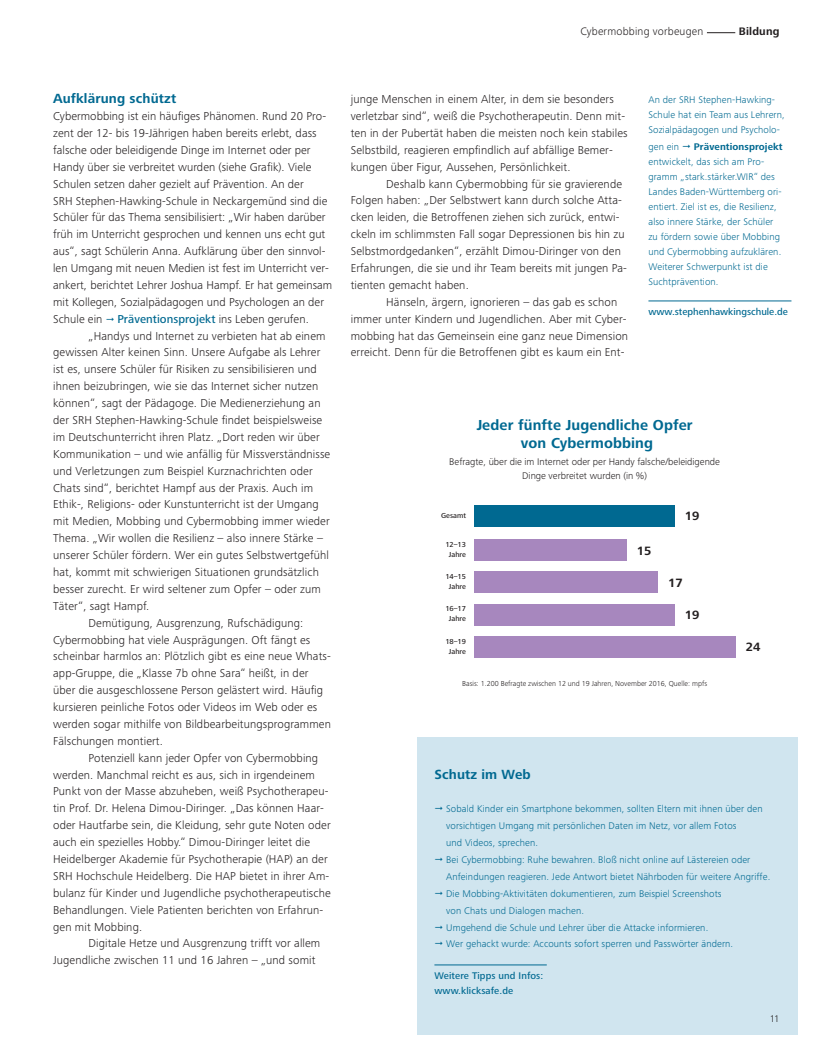
<style>
.page{position:relative;width:815px;height:1053px;background:#fff}
.page>*{position:absolute;margin:0;border:0;box-sizing:border-box;transform-origin:0 0}
.t1{font:700 15px/17.5px "Frutiger Next LTW1 G";letter-spacing:.01em;color:#006991;text-align:center}
.t2{font:700 13.75px "Frutiger Next LTW1 G";letter-spacing:.01em;color:#006991}
.t3{font:700 12.5px "Frutiger Next LTW1 G";color:#231f20}
.t4{font:300 11.88px/16.9px "Frutiger Next LTW1 G";letter-spacing:.01em;color:#231f20}
.t5{font:500 11.88px "Frutiger Next LTW1 G";letter-spacing:.005em;color:#006991}
.t6{font:300 11.25px "Frutiger Next LTW1 G";letter-spacing:.02em;color:#231f20}
.t7{font:700 11.25px "Frutiger Next LTW1 G";letter-spacing:.02em;color:#231f20}
.t8{font:300 10px/15px "Frutiger Next LTW1 G";letter-spacing:.01em;color:#006991}
.t9{font:300 10px/13.8px "Frutiger Next LTW1 G";color:#231f20;text-align:center}
.t10{font:500 10px/15px "Frutiger Next LTW1 G";letter-spacing:.01em;color:#006991}
.t11{font:700 10px "Frutiger Next LTW1 G";letter-spacing:.01em;color:#006991}
.t12{font:300 7.5px "Frutiger Next LTW1 G";color:#231f20}
.t13{font:500 7.5px/10px "Frutiger Next LTW1 G";color:#231f20;text-align:center}
.s1{color:#006991}
.s2{font-weight:300;color:#231f20}
</style>
<div class="page">
<div style="left:474px;top:505px;width:200px;height:21px;background:#006991"></div>
<div style="left:474px;top:539px;width:152px;height:21px;background:#a787be"></div>
<div style="left:474px;top:571px;width:183px;height:22px;background:#a787be"></div>
<div style="left:474px;top:604px;width:200px;height:21px;background:#a787be"></div>
<div style="left:474px;top:636px;width:261px;height:21px;background:#a787be"></div>
<div style="left:417px;top:737px;width:381px;height:298px;background:#d0e5ef"></div>
<hr style="left:434px;top:964px;width:113px;height:1px;background:#006991">
<hr style="left:648px;top:301px;width:143px;height:1px;background:#006991">
<svg style="left:707px;top:32px;width:28px;height:1px"></svg>
<p class="t6" style="left:580px;top:25px;width:124px">Cybermobbing vorbeugen</p>
<p class="t7" style="left:739px;top:25px;width:42px">Bildung</p>
<p class="t2" style="left:53px;top:91px;width:125px">Aufklärung schützt</p>
<p class="t4" style="left:53px;top:108px;width:281px">Cybermobbing ist ein häufiges Phänomen. Rund 20 Pro&shy;zent der 12- bis 19-Jährigen haben bereits erlebt, dass falsche oder beleidigende Dinge im Internet oder per Handy über sie verbreitet wurden (siehe Grafik). Viele Schulen setzen daher gezielt auf Prävention<span class="s1">.</span> An der<br>SRH Stephen-Hawking-Schule in Neckargemünd sind die Schüler für das Thema sensibilisiert: „Wir haben darüber früh im Unterricht gesprochen und kennen uns echt gut aus“, sagt Schülerin Anna. Aufklärung über den sinnvol&shy;len Umgang mit neuen Medien ist fest im Unterricht ver&shy;ankert, berichtet Lehrer Joshua Hampf. Er hat gemeinsam mit Kollegen, Sozialpädagogen und Psychologen an der Schule ein</p>
<p class="t5" style="left:117px;top:312px;width:193px">Präventionsprojekt <span class="s2">ins Leben gerufen.</span></p>
<p class="t4" style="left:89px;top:327px;width:238px">„Handys und Internet zu verbieten hat ab einem</p>
<p class="t4" style="left:53px;top:344px;width:269px">gewissen Alter keinen Sinn. Unsere Aufgabe als Lehrer</p>
<p class="t4" style="left:53px;top:361px;width:265px">ist es, unsere Schüler für Risiken zu sensibilisieren und</p>
<p class="t4" style="left:53px;top:378px;width:267px">ihnen beizubringen, wie sie das Internet sicher nutzen</p>
<p class="t4" style="left:53px;top:395px;width:269px">können“, sagt der Pädagoge. Die Medienerziehung an</p>
<p class="t4" style="left:53px;top:411px;width:271px">der SRH Stephen-Hawking-Schule findet beispielsweise</p>
<p class="t4" style="left:53px;top:428px;width:268px">im Deutschunterricht ihren Platz. „Dort reden wir über</p>
<p class="t4" style="left:53px;top:445px;width:279px">Kommunikation – und wie anfällig für Missverständnisse</p>
<p class="t4" style="left:53px;top:462px;width:261px">und Verletzungen zum Beispiel Kurznachrichten oder</p>
<p class="t4" style="left:53px;top:479px;width:261px">Chats sind“, berichtet Hampf aus der Praxis. Auch im</p>
<p class="t4" style="left:53px;top:496px;width:267px">Ethik-, Religions- oder Kunstunterricht ist der Umgang</p>
<p class="t4" style="left:53px;top:513px;width:278px">mit Medien, Mobbing und Cybermobbing immer wieder</p>
<p class="t4" style="left:53px;top:530px;width:271px">Thema. „Wir wollen die Resilienz – also innere Stärke –</p>
<p class="t4" style="left:53px;top:546px;width:277px">unserer Schüler fördern. Wer ein gutes Selbstwertgefühl</p>
<p class="t4" style="left:53px;top:563px;width:267px">hat, kommt mit schwierigen Situationen grundsätzlich</p>
<p class="t4" style="left:53px;top:580px;width:269px">besser zurecht. Er wird seltener zum Opfer – oder zum</p>
<p class="t4" style="left:53px;top:597px;width:98px">Täter“, sagt Hampf.</p>
<p class="t4" style="left:89px;top:614px;width:216px">Demütigung, Ausgrenzung, Rufschädigung:</p>
<p class="t4" style="left:53px;top:631px;width:259px">Cybermobbing hat viele Ausprägungen. Oft fängt es</p>
<p class="t4" style="left:53px;top:648px;width:279px">scheinbar harmlos an: Plötzlich gibt es eine neue Whats-</p>
<p class="t4" style="left:53px;top:664px;width:257px">app-Gruppe, die „Klasse 7b ohne Sara“ heißt, in der</p>
<p class="t4" style="left:53px;top:681px;width:272px">über die ausgeschlossene Person gelästert wird. Häufig</p>
<p class="t4" style="left:53px;top:698px;width:266px">kursieren peinliche Fotos oder Videos im Web oder es</p>
<p class="t4" style="left:53px;top:715px;width:279px">werden sogar mithilfe von Bildbearbeitungsprogrammen</p>
<p class="t4" style="left:53px;top:732px;width:111px">Fälschungen montiert.</p>
<p class="t4" style="left:89px;top:749px;width:231px">Potenziell kann jeder Opfer von Cybermobbing</p>
<p class="t4" style="left:53px;top:766px;width:263px">werden. Manchmal reicht es aus, sich in irgendeinem</p>
<p class="t4" style="left:53px;top:783px;width:277px">Punkt von der Masse abzuheben, weiß Psychotherapeu-</p>
<p class="t4" style="left:53px;top:799px;width:272px">tin Prof. Dr. Helena Dimou-Diringer. „Das können Haar-</p>
<p class="t4" style="left:53px;top:816px;width:279px">oder Hautfarbe sein, die Kleidung, sehr gute Noten oder</p>
<p class="t4" style="left:53px;top:833px;width:258px">auch ein spezielles Hobby.“ Dimou-Diringer leitet die</p>
<p class="t4" style="left:53px;top:850px;width:276px">Heidelberger Akademie fü r Psychotherapie (HAP) an der</p>
<p class="t4" style="left:53px;top:867px;width:278px">SRH Hochschule Heidelberg. Die HAP bietet in ihrer Am-</p>
<p class="t4" style="left:53px;top:884px;width:279px">bulanz für Kinder und Jugendliche psychotherapeutische</p>
<p class="t4" style="left:53px;top:901px;width:272px">Behandlungen. Viele Patienten berichten von Erfahrun-</p>
<p class="t4" style="left:53px;top:918px;width:91px">gen mit Mobbing.</p>
<p class="t4" style="left:89px;top:934px;width:233px">Digitale Hetze und Ausgrenzung trifft vor allem</p>
<p class="t4" style="left:53px;top:951px;width:264px">Jugendliche zwischen 11 und 16 Jahren – „und somit</p>
<p class="t4" style="left:351px;top:91px;width:278px">junge Menschen in einem Alter, in dem sie besonders verletzbar sind“, weiß die Psychotherapeutin. Denn mit&shy;ten in der Pubertät haben die meisten noch kein stabiles Selbstbild, reagieren empfindlich auf abfällige Bemer&shy;kungen über Figur, Aussehen, Persönlichkeit.</p>
<p class="t4" style="left:351px;top:175px;width:278px;text-indent:35px">Deshalb kann Cybermobbing für sie gravierende Folgen haben: „Der Selbstwert kann durch solche Atta&shy;cken leiden, die Betroffenen ziehen sich zurück, entwi&shy;ckeln im schlimmsten Fall sogar Depressionen bis hin zu Selbstmordgedanken“, erzählt Dimou-Diringer von den Erfahrungen, die sie und ihr Team bereits mit jungen Pa&shy;tienten gemacht haben.</p>
<p class="t4" style="left:351px;top:293px;width:279px;text-indent:35px">Hänseln, ärgern, ignorieren – das gab es schon immer unter Kindern und Jugendlichen. Aber mit Cyber&shy;mobbing hat das Gemeinsein eine ganz neue Dimension erreicht. Denn für die Betroffenen gibt es kaum ein Ent-</p>
<p class="t8" style="left:648px;top:92px;width:138px">An der SRH Stephen-Hawking-<br>Schule hat ein Team aus Lehrern,<br>Sozialpädagogen und Psycholo-</p>
<p class="t8" style="left:648px;top:139px;width:32px">gen ein</p>
<p class="t11" style="left:694px;top:141px;width:90px">Präventionsprojekt</p>
<p class="t8" style="left:648px;top:154px;width:135px">entwickelt, das sich am Pro&shy;gramm „stark.stärker.WIR“ des<br>Landes Baden-Württemberg ori&shy;entiert. Ziel ist es, die Resilienz, also innere Stärke, der Schüler zu fördern sowie über Mobbing und Cybermobbing aufzuklären.<br>Weiterer Schwerpunkt ist die<br>Suchtprävention.</p>
<p class="t10" style="left:648px;top:305px;width:141px">www.stephenhawkingschule.de</p>
<p class="t1" style="left:477px;top:417px;width:217px">Jeder fünfte Jugendliche Opfer von Cybermobbing</p>
<p class="t9" style="left:449px;top:455px;width:272px">Befragte, über die im Internet oder per Handy falsche/beleidigende<br>Dinge verbreitet wurden (in %)</p>
<p class="t13" style="left:441px;top:511px;width:26px">Gesamt</p>
<p class="t3" style="left:685px;top:509px;width:16px">19</p>
<p class="t3" style="left:637px;top:543px;width:16px">15</p>
<p class="t3" style="left:668px;top:575px;width:16px">17</p>
<p class="t3" style="left:685px;top:607px;width:16px">19</p>
<p class="t13" style="left:445px;top:540px;width:22px">12–13<br>Jahre</p>
<p class="t13" style="left:445px;top:571px;width:22px">14–15<br>Jahre</p>
<p class="t13" style="left:445px;top:604px;width:22px">16–17<br>Jahre</p>
<p class="t13" style="left:445px;top:636px;width:22px">18–19<br>Jahre</p>
<p class="t12" style="left:462px;top:679px;width:246px">Basis: 1.200 Befragte zwischen 12 und 19 Jahren, November 2016, Quelle: mpfs</p>
<p class="t3" style="left:746px;top:640px;width:16px">24</p>
<p class="t2" style="left:434px;top:766px;width:98px">Schutz im Web</p>
<p class="t8" style="left:446px;top:800px;width:326px;line-height:16.9px">Sobald Kinder ein Smartphone bekommen, sollten Eltern mit ihnen über den vorsichtigen Umgang mit persönlichen Daten im Netz, vor allem Fotos<br>und Videos, sprechen.<br>Bei Cybermobbing: Ruhe bewahren. Bloß nicht online auf Lästereien oder Anfeindungen reagieren. Jede Antwort bietet Nährboden für weitere Angriffe.<br>Die Mobbing-Aktivitäten dokumentieren, zum Beispiel Screenshots<br>von Chats und Dialogen machen.<br>Umgehend die Schule und Lehrer über die Attacke informieren.<br>Wer gehackt wurde: Accounts sofort sperren und Passwörter ändern.</p>
<p class="t10" style="left:434px;top:968px;width:110px">Weitere Tipps und Infos: www.klicksafe.de</p>
<p class="t9" style="left:770px;top:1011px;width:11px">11</p>
</div>
